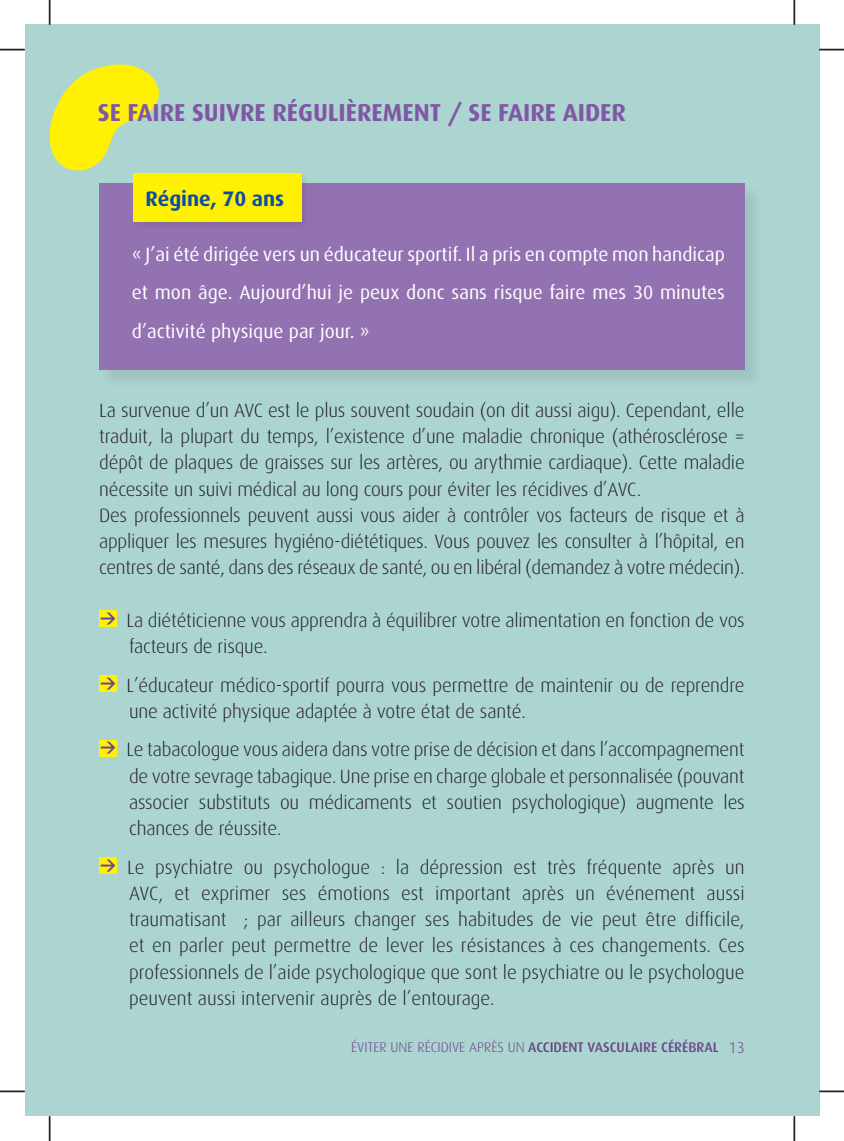
<style>
.page{position:relative;width:844px;height:1141px;background:#fff}
.page>*{position:absolute;margin:0;border:0;box-sizing:border-box;transform-origin:0 0}
.t1{font:700 24.5px "Dax";color:#8057a4}
.t2{font:700 21px "Dax";color:#0d4da1}
.t3{font:300 19.25px/26.2px "Dax";letter-spacing:-.01em;color:#231f20}
.t4{font:19.25px/38.5px "Dax";color:#fff;text-align:justify}
.t5{font:500 14px "Dax";color:#6a4689}
.s1{font-weight:300}
.s2{font-weight:300;font-size:15.75px}
</style>
<div class="page">
<div style="left:25px;top:25px;width:794px;height:1091px;background:#acd4d0"></div>
<div style="left:99px;top:610px;width:17px;height:17px;background:#fff101"></div>
<div style="left:99px;top:675px;width:17px;height:16px;background:#fff101"></div>
<div style="left:99px;top:740px;width:17px;height:16px;background:#fff101"></div>
<div style="left:99px;top:857px;width:17px;height:16px;background:#fff101"></div>
<div style="left:100px;top:184px;width:664px;height:205px;background:#a4cac6"></div>
<div style="left:99px;top:183px;width:645px;height:187px;background:#9372b2"></div>
<div style="left:131px;top:171px;width:179px;height:60px;background:#231f20;opacity:.1"></div>
<div style="left:133px;top:173px;width:168px;height:49px;background:#fff101"></div>
<svg style="left:49px;top:64px;width:112px;height:109px"></svg>
<svg style="left:0;top:49px;width:25px;height:1px"></svg>
<svg style="left:49px;top:0;width:1px;height:25px"></svg>
<svg style="left:819px;top:49px;width:24px;height:1px"></svg>
<hr style="left:793px;top:0;width:2px;height:25px;background:#231f20">
<hr style="left:0;top:1090px;width:25px;height:2px;background:#231f20">
<svg style="left:49px;top:1116px;width:1px;height:25px"></svg>
<hr style="left:819px;top:1090px;width:24px;height:2px;background:#231f20">
<hr style="left:793px;top:1116px;width:2px;height:25px;background:#231f20">
<p class="t1" style="left:98px;top:99px;width:529px">SE FAIRE SUIVRE RÉGULIÈREMENT / SE FAIRE AIDER</p>
<p class="t2" style="left:145px;top:187px;width:140px">Régine, 70 ans</p>
<p class="t4" style="left:132px;top:235px;width:594px">« J’ai été dirigée vers un éducateur sportif. Il a pris en compte mon handicap et mon âge. Aujourd’hui je peux donc sans risque faire mes 30 minutes d’activité physique par jour. »</p>
<p class="t3" style="left:99px;top:397px;width:646px">La survenue d’un AVC est le plus souvent soudain (on dit aussi aigu). Cependant, elle traduit, la plupart du temps, l’existence d’une maladie chronique (athérosclérose = dépôt de plaques de graisses sur les artères, ou arythmie cardiaque). Cette maladie nécessite un suivi médical au long cours pour éviter les récidives d’AVC.<br>Des professionnels peuvent aussi vous aider à contrôler vos facteurs de risque et à appliquer les mesures hygiéno-diététiques. Vous pouvez les consulter à l’hôpital, en centres de santé, dans des réseaux de santé, ou en libéral (demandez à votre médecin).</p>
<p class="t3" style="left:129px;top:607px;width:617px;text-indent:-29px"><sup>&gt;</sup> La diététicienne vous apprendra à équilibrer votre alimentation en fonction de vos facteurs de risque.</p>
<p class="t3" style="left:129px;top:672px;width:617px;text-indent:-29px"><sup>&gt;</sup> L’éducateur médico-sportif pourra vous permettre de maintenir ou de reprendre une activité physique adaptée à votre état de santé.</p>
<p class="t3" style="left:129px;top:737px;width:617px;text-align:justify;text-indent:-29px"><sup>&gt;</sup> Le tabacologue vous aidera dans votre prise de décision et dans l’accompagnement de votre sevrage tabagique. Une prise en charge globale et personnalisée (pouvant associer substituts ou médicaments et soutien psychologique) augmente les chances de réussite.</p>
<p class="t3" style="left:129px;top:854px;width:617px;text-align:justify;text-indent:-29px"><sup>&gt;</sup> Le psychiatre ou psychologue : la dépression est très fréquente après un AVC, et exprimer ses émotions est important après un événement aussi traumatisant ; par ailleurs changer ses habitudes de vie peut être difficile, et en parler peut permettre de lever les résistances à ces changements. Ces professionnels de l’aide psychologique que sont le psychiatre ou le psychologue peuvent aussi intervenir auprès de l’entourage.</p>
<p class="t5" style="left:351px;top:1039px;width:395px"><span class="s1">éVITER UNE RÉCIDIVE APRÈS UN</span> ACCIDENT VASCULAIRE CÉRÉBRAL <span class="s2">13</span></p>
</div>
